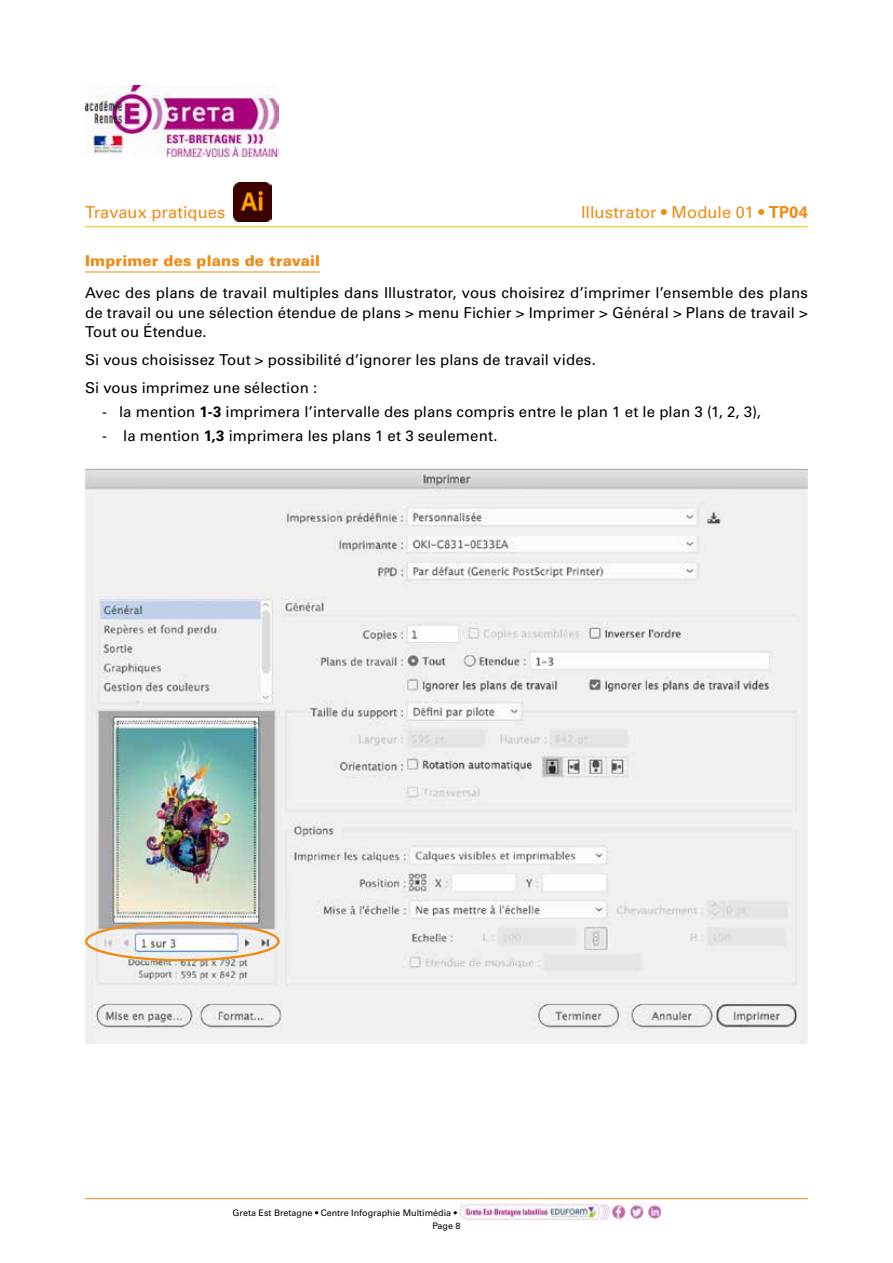
<style>
.page{position:relative;width:893px;height:1263px;background:#fff}
.page>*{position:absolute;margin:0;border:0;box-sizing:border-box;transform-origin:0 0}
.t1{font:16.5px "Univers LT Std";color:#f08a16}
.t2{font:15px/19.5px "Univers LT Std";letter-spacing:.005em;color:#000;text-align:justify}
.t3{font:900 15px "Univers LT Std";letter-spacing:.01em;color:#f08a16}
.t4{font:9px/12.9px "Univers LT Std";color:#000}
.s1{font-weight:700}
</style>
<div class="page">
<hr style="left:85px;top:272px;width:235px;height:1px;background:#f08a16">
<img style="left:85px;top:469px;width:723px;height:574px">
<div style="left:85px;top:921px;width:195px;height:40px;border:2px solid #f08a16;border-radius:50%"></div>
<hr style="left:85px;top:1198px;width:723px;height:1px;background:#f08a16">
<img style="left:459px;top:1203px;width:201px;height:17px">
<img style="left:85px;top:85px;width:193px;height:71px">
<hr style="left:85px;top:226px;width:723px;height:1px;background:#fabb00">
<img style="left:234px;top:183px;width:38px;height:38px">
<p class="t1" style="left:85px;top:202px;width:142px">Travaux pratiques</p>
<p class="t1" style="left:581px;top:202px;width:228px">Illustrator • Module 01 • <span class="s1">TP04</span></p>
<p class="t3" style="left:85px;top:251px;width:237px">Imprimer des plans de travail</p>
<p class="t2" style="left:85px;top:283px;width:724px">Avec des plans de travail multiples dans Illustrator, vous choisirez d’imprimer l’ensemble des plans de travail ou une sélection étendue de plans &gt; menu Fichier &gt; Imprimer &gt; Général &gt; Plans de travail &gt; Tout ou Étendue.</p>
<p class="t2" style="left:85px;top:346px;width:512px;line-height:28px">Si vous choisissez Tout &gt; possibilité d’ignorer les plans de travail vides.<br>Si vous imprimez une sélection :</p>
<p class="t2" style="left:102px;top:402px;width:660px">- la mention <span class="s1">1-3</span> imprimera l’intervalle des plans compris entre le plan 1 et le plan 3 (1, 2, 3),</p>
<p class="t2" style="left:102px;top:426px;width:397px">- la mention <span class="s1">1,3</span> imprimera les plans 1 et 3 seulement.</p>
<p class="t4" style="left:432px;top:1206px;width:30px;text-indent:-200px">Greta Est Bretagne • Centre Infographie Multimédia •<br>Page 8</p>
</div>
